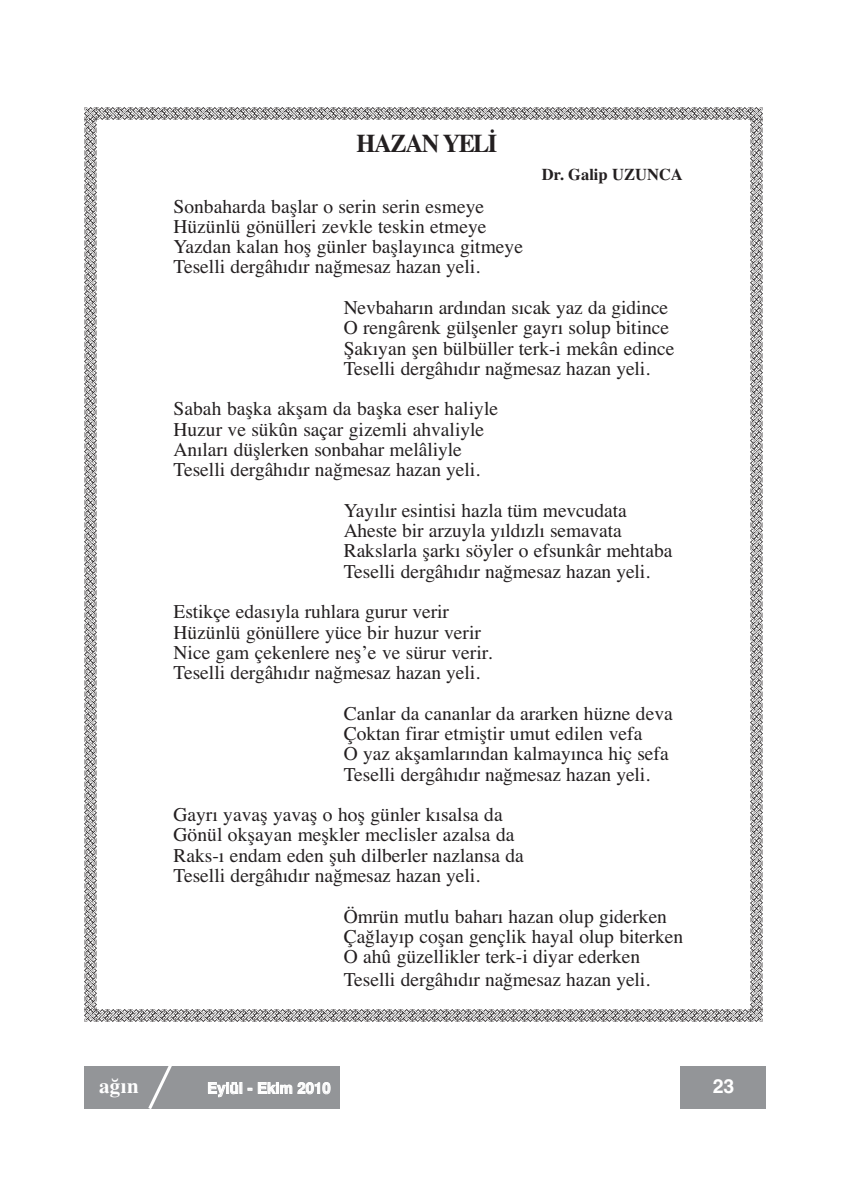
<style>
.page{position:relative;width:851px;height:1191px;background:#fff}
.page>*{position:absolute;margin:0;border:0;box-sizing:border-box;transform-origin:0 0}
.t1{font:700 25.5px "Times TU";letter-spacing:-.05em;color:#231f20;scale:.95 1}
.t2{font:700 21px "Times TU";color:#fff}
.t3{font:19.5px/20.2px "Times TU";color:#231f20}
.t4{font:700 19.5px "Helvetica TU";color:#fff}
.t5{font:700 16.5px "Times TU";color:#231f20}
.t6{font:700 15px "Helvetica";color:#fff}
</style>
<div class="page">
<div style="left:84px;top:1066px;width:255px;height:42px;background:#939598"></div>
<div style="left:680px;top:1066px;width:85px;height:42px;background:#939598"></div>
<svg style="left:146px;top:1066px;width:29px;height:43px"></svg>
<svg style="left:84px;top:107px;width:678px;height:12px"></svg>
<img style="left:750px;top:119px;width:12px;height:891px">
<svg style="left:84px;top:1010px;width:678px;height:12px"></svg>
<img style="left:84px;top:119px;width:12px;height:891px">
<h1 class="t1" style="left:356px;top:135px;width:150px">HAZAN YELİ</h1>
<p class="t5" style="left:541px;top:169px;width:142px">Dr. Galip UZUNCA</p>
<p class="t3" style="left:173px;top:198px;width:351px">Sonbaharda başlar o serin serin esmeye Hüzünlü gönülleri zevkle teskin etmeye Yazdan kalan hoş günler başlayınca gitmeye Teselli dergâhıdır nağmesaz hazan yeli.</p>
<p class="t3" style="left:343px;top:299px;width:332px">Nevbaharın ardından sıcak yaz da gidince O rengârenk gülşenler gayrı solup bitince Şakıyan şen bülbüller terk-i mekân edince Teselli dergâhıdır nağmesaz hazan yeli.</p>
<p class="t3" style="left:173px;top:401px;width:326px">Sabah başka akşam da başka eser haliyle Huzur ve sükûn saçar gizemli ahvaliyle Anıları düşlerken sonbahar melâliyle Teselli dergâhıdır nağmesaz hazan yeli.</p>
<p class="t3" style="left:343px;top:502px;width:330px">Yayılır esintisi hazla tüm mevcudata Aheste bir arzuyla yıldızlı semavata Rakslarla şarkı söyler o efsunkâr mehtaba Teselli dergâhıdır nağmesaz hazan yeli.</p>
<p class="t3" style="left:173px;top:603px;width:320px">Estikçe edasıyla ruhlara gurur verir Hüzünlü gönüllere yüce bir huzur verir Nice gam çekenlere neş’e ve sürur verir.<br>Teselli dergâhıdır nağmesaz hazan yeli.</p>
<p class="t3" style="left:343px;top:705px;width:330px">Canlar da cananlar da ararken hüzne deva Çoktan firar etmiştir umut edilen vefa<br>O yaz akşamlarından kalmayınca hiç sefa Teselli dergâhıdır nağmesaz hazan yeli.</p>
<p class="t3" style="left:173px;top:806px;width:352px">Gayrı yavaş yavaş o hoş günler kısalsa da Gönül okşayan meşkler meclisler azalsa da Raks-ı endam eden şuh dilberler nazlansa da Teselli dergâhıdır nağmesaz hazan yeli.</p>
<p class="t3" style="left:343px;top:908px;width:341px">Ömrün mutlu baharı hazan olup giderken<br>Çağlayıp coşan gençlik hayal olup biterken<br>O ahû güzellikler terk-i diyar ederken</p>
<p class="t3" style="left:343px;top:971px;width:308px">Teselli dergâhıdır nağmesaz hazan yeli.</p>
<p class="t2" style="left:99px;top:1079px;width:41px">ağın</p>
<p class="t6" style="left:207px;top:1082px;width:125px">Eylül - Ekim 2010</p>
<p class="t4" style="left:712px;top:1079px;width:23px">23</p>
</div>
